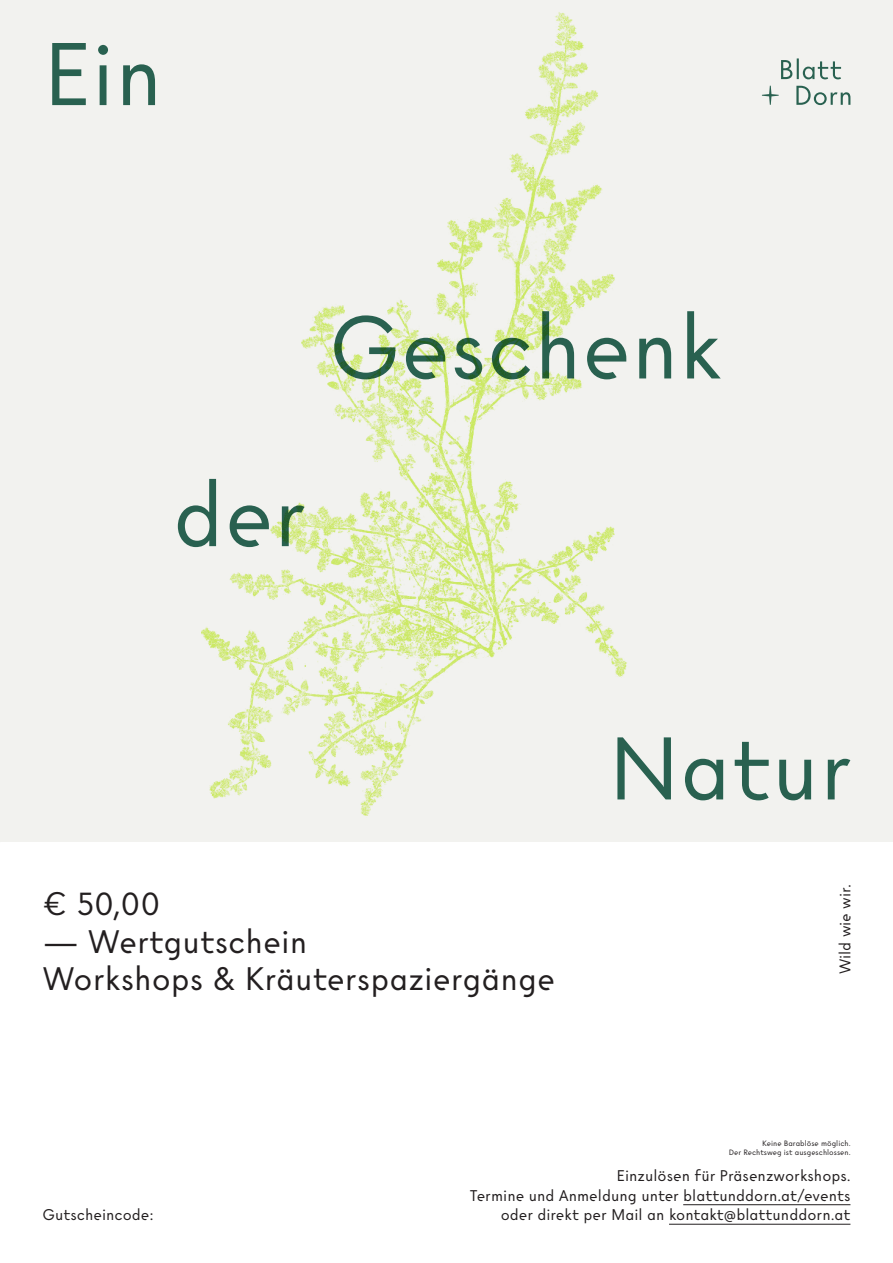
<style>
.page{position:relative;width:893px;height:1263px;background:#fff}
.page>*{position:absolute;margin:0;border:0;box-sizing:border-box;transform-origin:0 0}
.t1{font:85.95px "Certeau";color:#296150}
.t2{font:31.5px "Certeau";color:#231f20}
.t3{font:15px/19.5px "Certeau";color:#231f20;text-align:right}
.t4{font:7.5px "Certeau";color:#231f20}
</style>
<div class="page">
<div style="left:0;top:0;width:893px;height:842px;background:#f2f2ef"></div>
<svg style="left:844px;top:92px;width:6px;height:13px"></svg>
<img style="left:201px;top:12px;width:643px;height:804px">
<hr style="left:683px;top:1204px;width:167px;height:1px;background:#231f20">
<hr style="left:669px;top:1224px;width:181px;height:1px;background:#231f20">
<p class="t1" style="left:43px;top:23px;width:122px">Ein</p>
<p class="t1" style="left:329px;top:296px;width:395px">Geschenk</p>
<p class="t1" style="left:173px;top:464px;width:136px">der</p>
<p class="t1" style="left:608px;top:717px;width:246px">Natur</p>
<p class="t2" style="left:43px;top:885px;width:119px">€ 50,00</p>
<p class="t2" style="left:43px;top:922px;width:266px">— Wertgutschein</p>
<p class="t2" style="left:43px;top:960px;width:514px">Workshops &amp; Kräuterspaziergänge</p>
<p class="t3" style="left:835px;top:974px;width:92px;rotate:-90deg">Wild wie wir.</p>
<p class="t4" style="left:762px;top:1139px;width:90px">Keine Barablöse möglich.</p>
<p class="t4" style="left:729px;top:1148px;width:123px">Der Rechtsweg ist ausgeschlossen.</p>
<p class="t3" style="left:43px;top:1205px;width:113px">Gutscheincode:</p>
<p class="t3" style="left:617px;top:1166px;width:236px">Einzulösen für Präsenzworkshops.</p>
<p class="t3" style="left:470px;top:1186px;width:382px">Termine und Anmeldung unter blattunddorn.at/events oder direkt per Mail an kontakt@blattunddorn.at</p>
</div>
